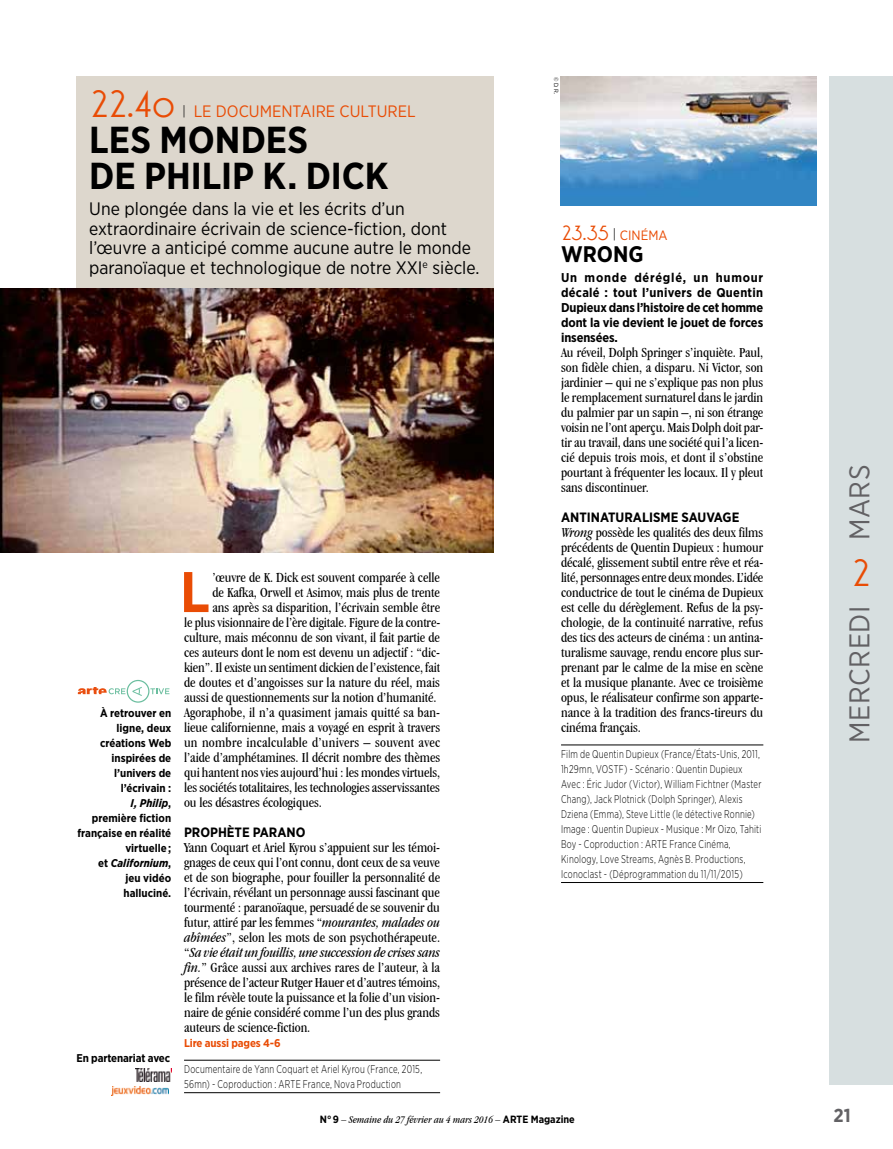
<style>
.page{position:relative;width:893px;height:1149px;background:#fff}
.page>*{position:absolute;margin:0;border:0;box-sizing:border-box;transform-origin:0 0}
.t1{font:700 57.15px "Gotham Narrow";color:#e94c05}
.t2{font:700 37.5px/36px "Gotham Narrow";color:#000}
.t3{font:36px "Oksana MOD";color:#e94c05}
.t4{font:28.5px "Gotham Narrow";letter-spacing:.02em;color:#626164}
.t5{font:700 22.5px "Gotham Narrow";color:#000}
.t6{font:700 18.75px "Gotham Narrow";color:#626164}
.t7{font:18px/19.5px "Gotham Narrow";color:#000}
.t8{font:16.5px "Gotham Narrow";color:#e94c05}
.t9{font:condensed 14.25px/15px "Garamond IT Cby BT";letter-spacing:-.005em;color:#000;text-align:justify}
.t10{font:condensed 14.25px "Garamond IT Cby BT";letter-spacing:.015em;color:#000}
.t11{font:700 13.5px "Gotham Narrow";color:#000}
.t12{font:13.5px "Gotham Narrow";color:#e94c05}
.t13{font:700 12.75px/15px "Gotham Narrow";letter-spacing:-.01em;color:#000;text-align:justify}
.t14{font:300 11.25px/15px "Gotham Narrow";letter-spacing:.025em;color:#000;scale:.8 1}
.t15{font:700 11.25px/15px "Gotham Narrow";color:#000;text-align:right}
.t16{font:700 11.25px "Gotham Narrow";letter-spacing:-.01em;color:#e94c05}
.t17{font:italic condensed 10.5px "Garamond IT Cby BT";color:#000}
.t18{font:6px "Gotham Narrow";color:#000}
.s1{font-style:italic}
.s2{font-family:"Oksana MOD";font-size:19.5px}
.s3{font-family:"Gotham Narrow";font-weight:700;font-style:normal;font-stretch:normal}
</style>
<div class="page">
<div style="left:77px;top:77px;width:417px;height:445px;background:#ddd7cd"></div>
<hr style="left:184px;top:1059px;width:256px;height:1px;background:#000">
<hr style="left:184px;top:1092px;width:256px;height:1px;background:#000">
<div style="left:829px;top:77px;width:64px;height:1007px;background:#d7dfe0"></div>
<hr style="left:561px;top:744px;width:202px;height:1px;background:#000">
<hr style="left:561px;top:882px;width:202px;height:1px;background:#000">
<svg style="left:78px;top:679px;width:91px;height:23px"></svg>
<img style="left:0;top:288px;width:494px;height:264px">
<img style="left:560px;top:77px;width:256px;height:128px">
<img style="left:112px;top:1086px;width:56px;height:8px">
<img style="left:136px;top:1068px;width:35px;height:12px">
<h3 class="t3" style="left:89px;top:76px;width:87px">22.40</h3>
<p class="t8" style="left:183px;top:101px;width:234px"><sup>|</sup> LE DOCUMENTAIRE CULTUREL</p>
<h2 class="t2" style="left:89px;top:122px;width:301px">LES MONDES<br>DE PHILIP K. DICK</h2>
<p class="t7" style="left:89px;top:199px;width:392px">Une plongée dans la vie et les écrits d’un extraordinaire écrivain de science-fiction, dont l’œuvre a anticipé comme aucune autre le monde paranoïaque et technologique de notre XXI<sup>e</sup> siècle.</p>
<p class="t15" style="left:78px;top:705px;width:95px">À retrouver en ligne, deux créations Web inspirées de l’univers de l’écrivain :<br><span class="s1">I, Philip</span>,<br>première fiction française en réalité virtuelle ;<br>et <span class="s1">Californium</span>,<br>jeu vidéo halluciné.</p>
<p class="t15" style="left:77px;top:1050px;width:95px">En partenariat avec</p>
<h1 class="t1" style="left:180px;top:555px;width:31px">L</h1>
<p class="t9" style="left:212px;top:569px;width:229px">’œuvre de K. Dick est souvent comparée à celle</p>
<p class="t9" style="left:212px;top:584px;width:229px">de Kafka, Orwell et Asimov, mais plus de trente</p>
<p class="t9" style="left:212px;top:599px;width:229px">ans après sa disparition, l’écrivain semble être</p>
<p class="t9" style="left:184px;top:614px;width:258px">le plus visionnaire de l’ère digitale. Figure de la contre-</p>
<p class="t9" style="left:184px;top:629px;width:257px">culture, mais méconnu de son vivant, il fait partie de</p>
<p class="t9" style="left:184px;top:644px;width:257px">ces auteurs dont le nom est devenu un adjectif : “dic-</p>
<p class="t9" style="left:184px;top:659px;width:258px">kien”. Il existe un sentiment dickien de l’existence, fait</p>
<p class="t9" style="left:184px;top:674px;width:257px">de doutes et d’angoisses sur la nature du réel, mais</p>
<p class="t9" style="left:184px;top:689px;width:254px">aussi de questionnements sur la notion d’humanité.</p>
<p class="t9" style="left:184px;top:704px;width:258px">Agoraphobe, il n’a quasiment jamais quitté sa ban-</p>
<p class="t9" style="left:184px;top:719px;width:258px">lieue californienne, mais a voyagé en esprit à travers</p>
<p class="t10" style="left:184px;top:734px;width:258px">un nombre incalculable d’univers – souvent avec</p>
<p class="t9" style="left:184px;top:749px;width:258px">l’aide d’amphétamines. Il décrit nombre des thèmes</p>
<p class="t9" style="left:184px;top:764px;width:258px">qui hantent nos vies aujourd’hui : les mondes virtuels,</p>
<p class="t9" style="left:184px;top:779px;width:257px">les sociétés totalitaires, les technologies asservissantes</p>
<p class="t9" style="left:184px;top:794px;width:139px">ou les désastres écologiques.</p>
<p class="t11" style="left:184px;top:823px;width:123px">PROPHÈTE PARANO</p>
<p class="t9" style="left:184px;top:839px;width:258px">Yann Coquart et Ariel Kyrou s’appuient sur les témoi&shy;gnages de ceux qui l’ont connu, dont ceux de sa veuve et de son biographe, pour fouiller la personnalité de l’écrivain, révélant un personnage aussi fascinant que tourmenté : paranoïaque, persuadé de se souvenir du futur, attiré par les femmes “<span class="s1">mourantes, malades ou abîmées</span>”, selon les mots de son psychothérapeute. “<span class="s1">Sa vie était un fouillis, une succession de crises sans fin.</span>” Grâce aussi aux archives rares de l’auteur, à la présence de l’acteur Rutger Hauer et d’autres témoins, le film révèle toute la puissance et la folie d’un vision&shy;naire de génie considéré comme l’un des plus grands auteurs de science-fiction.</p>
<p class="t16" style="left:184px;top:1035px;width:98px">Lire aussi pages 4-6</p>
<p class="t14" style="left:184px;top:1060px;width:299px">Documentaire de Yann Coquart et Ariel Kyrou (France, 2015,<br>56mn) - Coproduction : ARTE France, Nova Production</p>
<p class="t18" style="left:560px;top:77px;width:19px;rotate:90deg">© D. R.</p>
<p class="t12" style="left:561px;top:227px;width:108px"><span class="s2">23.35</span> <sup>|</sup> CINÉMA</p>
<h3 class="t5" style="left:561px;top:240px;width:84px">WRONG</h3>
<p class="t13" style="left:561px;top:269px;width:204px">Un monde déréglé, un humour décalé : tout l’univers de Quentin Dupieux dans l’histoire de cet homme dont la vie devient le jouet de forces insensées.</p>
<p class="t9" style="left:561px;top:344px;width:204px">Au réveil, Dolph Springer s’inquiète. Paul, son fidèle chien, a disparu. Ni Victor, son jardinier – qui ne s’explique pas non plus le remplacement surnaturel dans le jardin du palmier par un sapin –, ni son étrange voisin ne l’ont aperçu. Mais Dolph doit par&shy;tir au travail, dans une société qui l’a licen&shy;cié depuis trois mois, et dont il s’obstine pourtant à fréquenter les locaux. Il y pleut sans discontinuer.</p>
<p class="t11" style="left:561px;top:508px;width:180px">ANTINATURALISME SAUVAGE</p>
<p class="t9" style="left:561px;top:524px;width:204px"><span class="s1">Wrong</span> possède les qualités des deux films précédents de Quentin Dupieux : humour décalé, glissement subtil entre rêve et réa&shy;lité, personnages entre deux mondes. L’idée conductrice de tout le cinéma de Dupieux est celle du dérèglement. Refus de la psy&shy;chologie, de la continuité narrative, refus des tics des acteurs de cinéma : un antina&shy;turalisme sauvage, rendu encore plus sur&shy;prenant par le calme de la mise en scène et la musique planante. Avec ce troisième opus, le réalisateur confirme son apparte&shy;nance à la tradition des francs-tireurs du cinéma français.</p>
<p class="t14" style="left:561px;top:745px;width:252px">Film de Quentin Dupieux (France/États-Unis, 2011, 1h29mn, VOSTF) - Scénario : Quentin Dupieux Avec : Éric Judor (Victor), William Fichtner (Master Chang), Jack Plotnick (Dolph Springer), Alexis Dziena (Emma), Steve Little (le détective Ronnie)<br>Image : Quentin Dupieux - Musique : Mr Oizo, Tahiti Boy - Coproduction : ARTE France Cinéma, Kinology, Love Streams, Agnès B. Productions, Iconoclast - (Déprogrammation du 11/11/2015)</p>
<h3 class="t4" style="left:842px;top:540px;width:77px;rotate:-90deg">MARS</h3>
<h3 class="t3" style="left:851px;top:544px;width:22px">2</h3>
<h3 class="t4" style="left:842px;top:742px;width:138px;rotate:-90deg">MERCREDI</h3>
<p class="t17" style="left:320px;top:1112px;width:256px"><span class="s3">N° 9</span> – Semaine du 27 février au 4 mars 2016 – <span class="s3">ARTE Magazine</span></p>
<h3 class="t6" style="left:833px;top:1103px;width:19px">21</h3>
</div>
